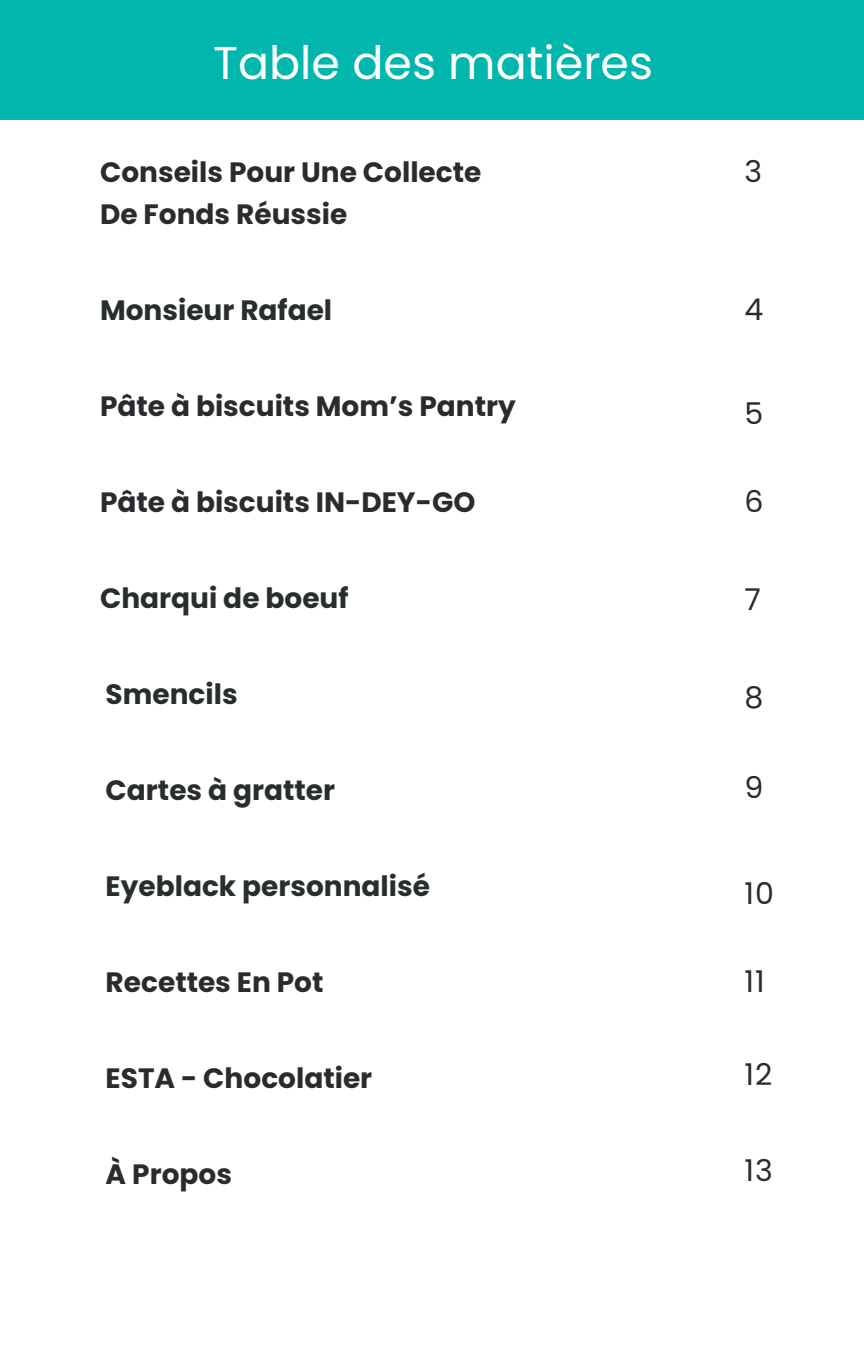
<style>
.page{position:relative;width:864px;height:1368px;background:#fff}
.page>*{position:absolute;margin:0;border:0;box-sizing:border-box;transform-origin:0 0}
.t1{font:46px "Poppins";color:#fff}
.t2{font:30px "Poppins";letter-spacing:.04em;color:#292b2e}
.t3{font:700 28px/42px "Poppins";color:#292b2e}
.t4{font:700 28px "Poppins";color:#282d2e}
</style>
<div class="page">
<div style="left:0;top:0;width:864px;height:119px;background:#00b6ad"></div>
<h1 class="t1" style="left:213px;top:37px;width:441px">Table des matières</h1>
<p class="t3" style="left:100px;top:151px;width:383px">Conseils Pour Une Collecte<br>De Fonds Réussie</p>
<p class="t2" style="left:744px;top:154px;width:19px">3</p>
<p class="t4" style="left:100px;top:294px;width:234px">Monsieur Rafael</p>
<p class="t2" style="left:744px;top:292px;width:20px">4</p>
<p class="t3" style="left:100px;top:385px;width:417px">Pâte à biscuits Mom’s Pantry</p>
<p class="t2" style="left:744px;top:396px;width:20px">5</p>
<p class="t3" style="left:100px;top:481px;width:377px">Pâte à biscuits IN-DEY-GO</p>
<p class="t2" style="left:744px;top:484px;width:21px">6</p>
<p class="t4" style="left:100px;top:582px;width:250px">Charqui de boeuf</p>
<p class="t2" style="left:744px;top:582px;width:18px">7</p>
<p class="t4" style="left:106px;top:678px;width:134px">Smencils</p>
<p class="t2" style="left:744px;top:680px;width:20px">8</p>
<p class="t4" style="left:106px;top:774px;width:231px">Cartes à gratter</p>
<p class="t2" style="left:744px;top:770px;width:20px">9</p>
<p class="t4" style="left:106px;top:870px;width:326px">Eyeblack personnalisé</p>
<p class="t2" style="left:744px;top:876px;width:31px">10</p>
<p class="t3" style="left:106px;top:961px;width:219px">Recettes En Pot</p>
<p class="t2" style="left:744px;top:964px;width:22px">11</p>
<p class="t3" style="left:106px;top:1057px;width:268px">ESTA - Chocolatier</p>
<p class="t2" style="left:744px;top:1057px;width:30px">12</p>
<p class="t3" style="left:106px;top:1153px;width:128px">À Propos</p>
<p class="t2" style="left:744px;top:1153px;width:30px">13</p>
</div>
